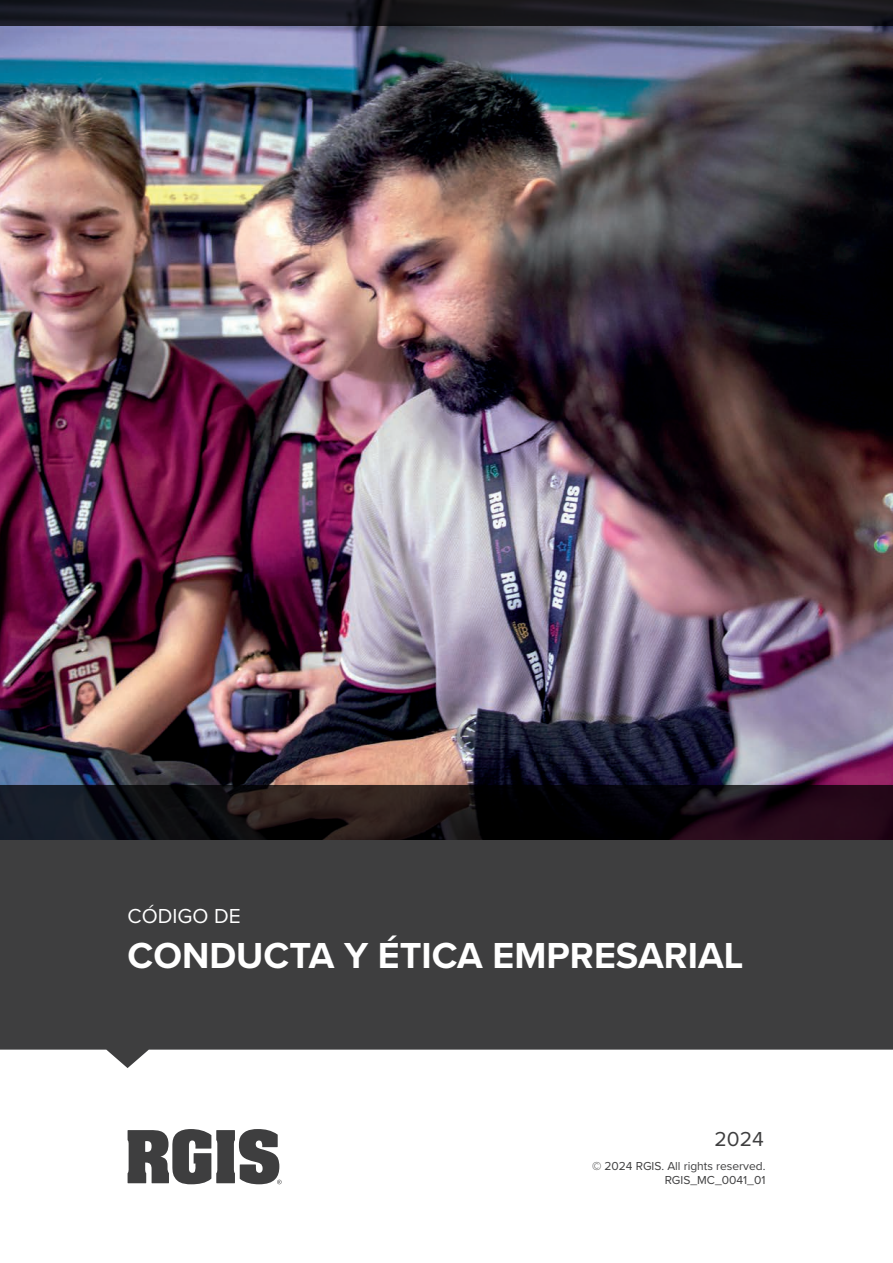
<style>
.page{position:relative;width:893px;height:1263px;background:#fff}
.page>*{position:absolute;margin:0;border:0;box-sizing:border-box;transform-origin:0 0}
.t1{font:700 37.5px "Proxima Nova";color:#fff}
.t2{font:21px "Proxima Nova";color:#fff}
.t3{font:21px "Proxima Nova";color:#3e3e3f}
.t4{font:12px/14.4px "Proxima Nova";color:#3e3e3f;text-align:right}
</style>
<div class="page">
<img style="left:0;top:26px;width:893px;height:759px">
<svg style="left:0;top:785px;width:893px;height:283px;background:#424042"></svg>
<div style="left:0;top:0;width:893px;height:26px;background:linear-gradient(to right,#191b25,#19181b)"></div>
<svg style="left:128px;top:1129px;width:154px;height:55px"></svg>
<h2 class="t2" style="left:128px;top:901px;width:115px">CÓDIGO DE</h2>
<h1 class="t1" style="left:128px;top:928px;width:617px">CONDUCTA Y ÉTICA EMPRESARIAL</h1>
<h2 class="t3" style="left:715px;top:1123px;width:51px">2024</h2>
<p class="t4" style="left:592px;top:1158px;width:175px">© 2024 RGIS. All rights reserved.<br>RGIS_MC_0041_01</p>
</div>
